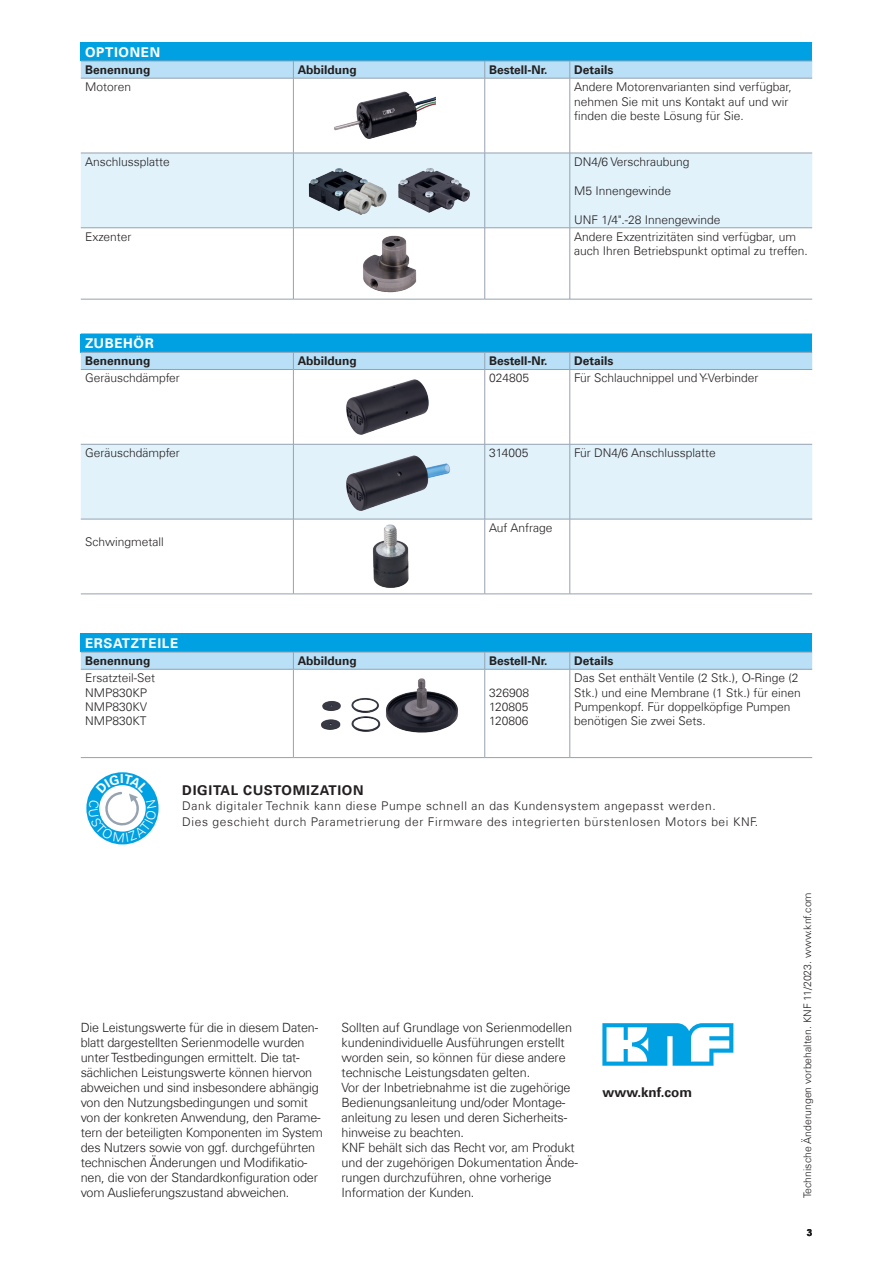
<style>
.page{position:relative;width:893px;height:1263px;background:#fff}
.page>*{position:absolute;margin:0;border:0;box-sizing:border-box;transform-origin:0 0}
.t1{font:700 13.5px "Univers Com 65";letter-spacing:.05em;color:#fff}
.t2{font:700 13.5px "Univers Com 65";letter-spacing:.05em;color:#231f20}
.t3{font:700 13.5px "Univers Com 65";color:#231f20}
.t4{font:300 12.75px/15px "Univers Com 45";letter-spacing:-.015em;color:#231f20}
.t5{font:300 12px/14.4px "Univers Com 45";color:#231f20}
.t6{font:300 12px/16.2px "Univers Com 45";letter-spacing:.05em;color:#231f20}
.t7{font:700 12px "Univers Com 65";color:#231f20}
.t8{font:300 10.5px "Univers Com 45";color:#231f20}
.t9{font:700 9.75px "Arial";color:#231f20}
</style>
<div class="page">
<svg style="left:602px;top:1023px;width:131px;height:43px"></svg>
<div style="left:81px;top:43px;width:731px;height:18px;background:#00a1e3"></div>
<hr style="left:81px;top:42px;width:212px;height:1px;background:#00a1e3">
<hr style="left:293px;top:42px;width:192px;height:1px;background:#00a1e3">
<hr style="left:485px;top:42px;width:85px;height:1px;background:#00a1e3">
<hr style="left:570px;top:42px;width:242px;height:1px;background:#00a1e3">
<svg style="left:81px;top:61px;width:731px;height:238px"></svg>
<hr style="left:81px;top:78px;width:212px;height:1px;background:#95a2b0">
<hr style="left:293px;top:78px;width:192px;height:1px;background:#95a2b0">
<hr style="left:293px;top:78px;width:1px;height:75px;background:#95a2b0">
<hr style="left:485px;top:78px;width:85px;height:1px;background:#95a2b0">
<hr style="left:484px;top:78px;width:1px;height:75px;background:#95a2b0">
<hr style="left:570px;top:78px;width:242px;height:1px;background:#95a2b0">
<hr style="left:570px;top:78px;width:1px;height:75px;background:#95a2b0">
<hr style="left:293px;top:228px;width:1px;height:71px;background:#95a2b0">
<hr style="left:484px;top:228px;width:1px;height:71px;background:#95a2b0">
<hr style="left:570px;top:228px;width:1px;height:71px;background:#95a2b0">
<hr style="left:81px;top:299px;width:212px;height:1px;background:#95a2b0">
<hr style="left:293px;top:299px;width:192px;height:1px;background:#95a2b0">
<hr style="left:485px;top:299px;width:85px;height:1px;background:#95a2b0">
<hr style="left:570px;top:299px;width:242px;height:1px;background:#95a2b0">
<hr style="left:81px;top:153px;width:212px;height:1px;background:#95a2b0">
<hr style="left:293px;top:153px;width:192px;height:1px;background:#95a2b0">
<hr style="left:293px;top:153px;width:1px;height:75px;background:#95a2b0">
<hr style="left:485px;top:153px;width:85px;height:1px;background:#95a2b0">
<hr style="left:484px;top:153px;width:1px;height:75px;background:#95a2b0">
<hr style="left:570px;top:153px;width:242px;height:1px;background:#95a2b0">
<hr style="left:570px;top:153px;width:1px;height:75px;background:#95a2b0">
<hr style="left:81px;top:228px;width:212px;height:1px;background:#95a2b0">
<hr style="left:293px;top:228px;width:192px;height:1px;background:#95a2b0">
<hr style="left:485px;top:228px;width:85px;height:1px;background:#95a2b0">
<hr style="left:570px;top:228px;width:242px;height:1px;background:#95a2b0">
<img style="left:358px;top:232px;width:62px;height:63px">
<img style="left:332px;top:81px;width:104px;height:63px">
<img style="left:392px;top:165px;width:84px;height:51px">
<img style="left:303px;top:165px;width:88px;height:53px">
<div style="left:81px;top:334px;width:731px;height:18px;background:#00a1e3"></div>
<div style="left:81px;top:445px;width:731px;height:74px;background:#e1f2fb"></div>
<svg style="left:81px;top:520px;width:731px;height:74px"></svg>
<div style="left:81px;top:352px;width:731px;height:17px;background:#b9e0f6"></div>
<hr style="left:81px;top:369px;width:212px;height:1px;background:#95a2b0">
<hr style="left:293px;top:369px;width:192px;height:1px;background:#95a2b0">
<hr style="left:293px;top:370px;width:1px;height:74px;background:#95a2b0">
<hr style="left:485px;top:369px;width:85px;height:1px;background:#95a2b0">
<hr style="left:484px;top:370px;width:1px;height:74px;background:#95a2b0">
<hr style="left:570px;top:369px;width:242px;height:1px;background:#95a2b0">
<hr style="left:570px;top:370px;width:1px;height:74px;background:#95a2b0">
<hr style="left:81px;top:519px;width:212px;height:1px;background:#95a2b0">
<hr style="left:293px;top:519px;width:192px;height:1px;background:#95a2b0">
<hr style="left:293px;top:519px;width:1px;height:75px;background:#95a2b0">
<hr style="left:485px;top:519px;width:85px;height:1px;background:#95a2b0">
<hr style="left:484px;top:519px;width:1px;height:75px;background:#95a2b0">
<hr style="left:570px;top:519px;width:242px;height:1px;background:#95a2b0">
<hr style="left:570px;top:519px;width:1px;height:75px;background:#95a2b0">
<hr style="left:81px;top:594px;width:212px;height:1px;background:#95a2b0">
<hr style="left:293px;top:594px;width:192px;height:1px;background:#95a2b0">
<hr style="left:485px;top:594px;width:85px;height:1px;background:#95a2b0">
<hr style="left:570px;top:594px;width:242px;height:1px;background:#95a2b0">
<hr style="left:81px;top:444px;width:212px;height:1px;background:#95a2b0">
<hr style="left:293px;top:444px;width:192px;height:1px;background:#95a2b0">
<hr style="left:293px;top:444px;width:1px;height:75px;background:#95a2b0">
<hr style="left:485px;top:444px;width:85px;height:1px;background:#95a2b0">
<hr style="left:484px;top:444px;width:1px;height:75px;background:#95a2b0">
<hr style="left:570px;top:444px;width:242px;height:1px;background:#95a2b0">
<hr style="left:570px;top:444px;width:1px;height:75px;background:#95a2b0">
<img style="left:346px;top:379px;width:83px;height:56px">
<img style="left:335px;top:449px;width:120px;height:62px">
<div style="left:81px;top:634px;width:731px;height:18px;background:#00a1e3"></div>
<hr style="left:81px;top:633px;width:212px;height:1px;background:#00a1e3">
<hr style="left:293px;top:633px;width:192px;height:1px;background:#00a1e3">
<hr style="left:485px;top:633px;width:85px;height:1px;background:#00a1e3">
<hr style="left:570px;top:633px;width:242px;height:1px;background:#00a1e3">
<svg style="left:81px;top:652px;width:731px;height:17px;background:#b7dcf2"></svg>
<hr style="left:81px;top:669px;width:212px;height:1px;background:#95a2b0">
<hr style="left:293px;top:669px;width:192px;height:1px;background:#95a2b0">
<hr style="left:293px;top:669px;width:1px;height:88px;background:#95a2b0">
<hr style="left:485px;top:669px;width:85px;height:1px;background:#95a2b0">
<hr style="left:484px;top:669px;width:1px;height:88px;background:#95a2b0">
<hr style="left:570px;top:669px;width:242px;height:1px;background:#95a2b0">
<hr style="left:570px;top:669px;width:1px;height:88px;background:#95a2b0">
<hr style="left:81px;top:757px;width:212px;height:1px;background:#95a2b0">
<hr style="left:293px;top:757px;width:192px;height:1px;background:#95a2b0">
<hr style="left:485px;top:757px;width:85px;height:1px;background:#95a2b0">
<hr style="left:570px;top:757px;width:242px;height:1px;background:#95a2b0">
<img style="left:321px;top:678px;width:138px;height:55px">
<img style="left:362px;top:523px;width:61px;height:66px">
<div style="left:86px;top:772px;width:73px;height:72px;border:13px solid #00a1e3;border-radius:50%"></div>
<svg style="left:88px;top:774px;width:69px;height:69px"></svg>
<p class="t1" style="left:85px;top:44px;width:77px">OPTIONEN</p>
<p class="t7" style="left:85px;top:63px;width:67px">Benennung</p>
<p class="t7" style="left:298px;top:63px;width:61px">Abbildung</p>
<p class="t7" style="left:489px;top:63px;width:60px">Bestell-Nr.</p>
<p class="t7" style="left:574px;top:63px;width:41px">Details</p>
<p class="t5" style="left:85px;top:80px;width:48px">Motoren</p>
<p class="t5" style="left:574px;top:80px;width:219px">Andere Motorenvarianten sind verfügbar, nehmen Sie mit uns Kontakt auf und wir finden die beste Lösung für Sie.</p>
<p class="t5" style="left:85px;top:154px;width:86px">Anschlussplatte</p>
<p class="t5" style="left:574px;top:154px;width:117px">DN4/6 Verschraubung</p>
<p class="t5" style="left:574px;top:183px;width:99px">M5 Innengewinde</p>
<p class="t5" style="left:574px;top:212px;width:148px">UNF 1/4".-28 Innengewinde</p>
<p class="t5" style="left:85px;top:229px;width:48px">Exzenter</p>
<p class="t5" style="left:574px;top:229px;width:235px">Andere Exzentrizitäten sind verfügbar, um auch Ihren Betriebspunkt optimal zu treffen.</p>
<p class="t1" style="left:85px;top:335px;width:70px">ZUBEHÖR</p>
<p class="t7" style="left:85px;top:354px;width:67px">Benennung</p>
<p class="t7" style="left:298px;top:354px;width:61px">Abbildung</p>
<p class="t7" style="left:489px;top:354px;width:60px">Bestell-Nr.</p>
<p class="t7" style="left:574px;top:354px;width:41px">Details</p>
<p class="t5" style="left:85px;top:371px;width:96px">Geräuschdämpfer</p>
<p class="t5" style="left:489px;top:371px;width:42px">024805</p>
<p class="t5" style="left:574px;top:371px;width:186px">Für Schlauchnippel und Y-Verbinder</p>
<p class="t5" style="left:85px;top:446px;width:96px">Geräuschdämpfer</p>
<p class="t5" style="left:489px;top:446px;width:41px">314005</p>
<p class="t5" style="left:574px;top:446px;width:143px">Für DN4/6 Anschlussplatte</p>
<p class="t5" style="left:85px;top:535px;width:80px">Schwingmetall</p>
<p class="t5" style="left:489px;top:521px;width:65px">Auf Anfrage</p>
<p class="t1" style="left:85px;top:635px;width:95px">ERSATZTEILE</p>
<p class="t7" style="left:85px;top:654px;width:67px">Benennung</p>
<p class="t7" style="left:298px;top:654px;width:61px">Abbildung</p>
<p class="t7" style="left:489px;top:654px;width:60px">Bestell-Nr.</p>
<p class="t7" style="left:574px;top:654px;width:41px">Details</p>
<p class="t5" style="left:85px;top:671px;width:71px">Ersatzteil-Set<br>NMP830KP<br>NMP830KV<br>NMP830KT</p>
<p class="t5" style="left:574px;top:671px;width:228px">Das Set enthält Ventile (2 Stk.), O-Ringe (2<br>Stk.) und eine Membrane (1 Stk.) für einen Pumpenkopf. Für doppelköpfige Pumpen benötigen Sie zwei Sets.</p>
<p class="t5" style="left:489px;top:685px;width:42px;text-align:justify">326908<br>120805<br>120806</p>
<p class="t2" style="left:182px;top:782px;width:183px">DIGITAL CUSTOMIZATION</p>
<p class="t6" style="left:182px;top:797px;width:577px">Dank digitaler Technik kann diese Pumpe schnell an das Kundensystem angepasst werden.<br>Dies geschieht durch Parametrierung der Firmware des integrierten bürstenlosen Motors bei KNF.</p>
<p class="t4" style="left:81px;top:1020px;width:244px">Die Leistungswerte für die in diesem Daten&shy;blatt dargestellten Serienmodelle wurden unter Testbedingungen ermittelt. Die tat&shy;sächlichen Leistungswerte können hiervon abweichen und sind insbesondere abhängig von den Nutzungsbedingungen und somit von der konkreten Anwendung, den Parame&shy;tern der beteiligten Komponenten im System des Nutzers sowie von ggf. durchgeführten technischen Änderungen und Modifikatio&shy;nen, die von der Standardkonfiguration oder vom Auslieferungszustand abweichen.</p>
<p class="t4" style="left:342px;top:1020px;width:238px">Sollten auf Grundlage von Serienmodellen kundenindividuelle Ausführungen erstellt worden sein, so können für diese andere technische Leistungsdaten gelten.<br>Vor der Inbetriebnahme ist die zugehörige Bedienungsanleitung und/oder Montage&shy;anleitung zu lesen und deren Sicherheits&shy;hinweise zu beachten.<br>KNF behält sich das Recht vor, am Produkt und der zugehörigen Dokumentation Ände&shy;rungen durchzuführen, ohne vorherige Information der Kunden.</p>
<p class="t3" style="left:602px;top:1084px;width:91px">www.knf.com</p>
<p class="t8" style="left:801px;top:1198px;width:308px;rotate:-90deg">Technische Änderungen vorbehalten. KNF 11/2023. www.knf.com</p>
<p class="t9" style="left:807px;top:1226px;width:7px">3</p>
</div>
